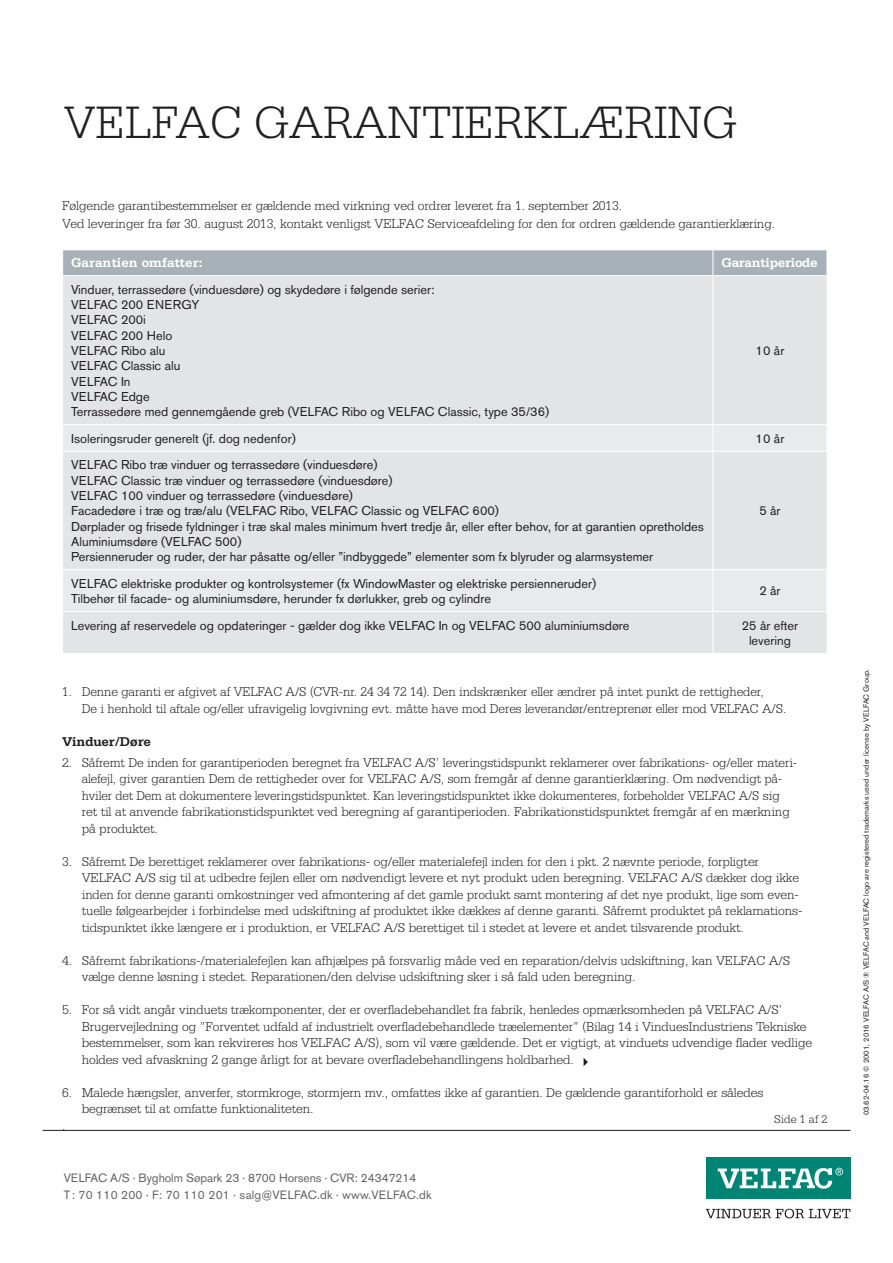
<style>
.page{position:relative;width:893px;height:1263px;background:#fff}
.page>*{position:absolute;margin:0;border:0;box-sizing:border-box;transform-origin:0 0}
.t1{font:300 48px "Serifa Std";color:#231f20}
.t2{font:300 13.5px/16.5px "Serifa Std";letter-spacing:-.01em;color:#231f20}
.t3{font:300 13.5px/16.5px "Serifa Std";letter-spacing:-.01em;color:#231f20;scale:.95 1}
.t4{font:700 13.5px "Serifa Std";color:#fff}
.t5{font:700 13.5px "Serifa Std";letter-spacing:-.02em;color:#fff}
.t6{font:700 13.5px "Serifa Std";letter-spacing:-.01em;color:#231f20}
.t7{font:12.75px/15.3px "Akzidenz Grotesk BE";color:#231f20}
.t8{font:12px "Akzidenz Grotesk BE";letter-spacing:-.005em;color:#636366}
.t9{font:12px "Akzidenz Grotesk BE";letter-spacing:.015em;color:#636366}
.Body_text_regular_9{font:300 12px "Serifa Std";letter-spacing:.005em;color:#231f20}
.t10{font:7.5px "Akzidenz Grotesk BE";letter-spacing:.005em;color:#231f20}
</style>
<div class="page">
<hr style="left:43px;top:1130px;width:807px;height:1px;background:#231f20">
<div style="left:706px;top:1158px;width:144px;height:41px;background:#008575"></div>
<svg style="left:718px;top:1168px;width:125px;height:21px"></svg>
<svg style="left:706px;top:1209px;width:144px;height:9px"></svg>
<div style="left:63px;top:276px;width:764px;height:377px;background:#e3e4e6"></div>
<div style="left:63px;top:425px;width:764px;height:186px;background:#e3e4e6"></div>
<div style="left:63px;top:250px;width:764px;height:25px;background:#a8b1b7"></div>
<hr style="left:713px;top:276px;width:1px;height:148px;background:#fff">
<hr style="left:62px;top:424px;width:651px;height:1px;background:#fff">
<hr style="left:713px;top:424px;width:114px;height:1px;background:#fff">
<svg style="left:713px;top:425px;width:1px;height:26px"></svg>
<hr style="left:62px;top:451px;width:651px;height:1px;background:#fff">
<hr style="left:713px;top:451px;width:114px;height:1px;background:#fff">
<hr style="left:713px;top:452px;width:1px;height:117px;background:#fff">
<hr style="left:62px;top:569px;width:651px;height:1px;background:#fff">
<hr style="left:713px;top:569px;width:114px;height:1px;background:#fff">
<hr style="left:713px;top:570px;width:1px;height:41px;background:#fff">
<hr style="left:62px;top:611px;width:651px;height:1px;background:#fff">
<hr style="left:713px;top:611px;width:114px;height:1px;background:#fff">
<hr style="left:713px;top:612px;width:1px;height:41px;background:#fff">
<svg style="left:584px;top:1058px;width:4px;height:8px"></svg>
<p class="t1" style="left:64px;top:95px;width:674px">VELFAC GARANTIERKLÆRING</p>
<p class="t2" style="left:62px;top:196px;width:714px;line-height:18px">Følgende garantibestemmelser er gældende med virkning ved ordrer leveret fra 1. september 2013.<br>Ved leveringer fra før 30. august 2013, kontakt venligst VELFAC Serviceafdeling for den for ordren gældende garantierklæring.</p>
<p class="t4" style="left:71px;top:255px;width:133px">Garantien omfatter:</p>
<p class="t5" style="left:721px;top:255px;width:98px">Garantiperiode</p>
<p class="t7" style="left:71px;top:282px;width:365px">Vinduer, terrassedøre (vinduesdøre) og skydedøre i følgende serier:</p>
<p class="t7" style="left:71px;top:297px;width:130px">VELFAC 200 ENERGY<br>VELFAC 200i</p>
<p class="t7" style="left:71px;top:327px;width:103px">VELFAC 200 Helo</p>
<p class="t7" style="left:71px;top:343px;width:96px">VELFAC Ribo alu</p>
<p class="t7" style="left:71px;top:358px;width:111px">VELFAC Classic alu<br>VELFAC In<br>VELFAC Edge</p>
<p class="t7" style="left:71px;top:404px;width:480px">Terrassedøre med gennemgående greb (VELFAC Ribo og VELFAC Classic, type 35/36)</p>
<p class="t7" style="left:756px;top:343px;width:30px">10 år</p>
<p class="t7" style="left:71px;top:431px;width:226px">Isoleringsruder generelt (jf. dog nedenfor)</p>
<p class="t7" style="left:756px;top:431px;width:30px">10 år</p>
<p class="t7" style="left:71px;top:457px;width:308px">VELFAC Ribo træ vinduer og terrassedøre (vinduesdøre)</p>
<p class="t7" style="left:71px;top:472px;width:323px">VELFAC Classic træ vinduer og terrassedøre (vinduesdøre)</p>
<p class="t7" style="left:71px;top:488px;width:283px">VELFAC 100 vinduer og terrassedøre (vinduesdøre)</p>
<p class="t7" style="left:71px;top:503px;width:429px">Facadedøre i træ og træ/alu (VELFAC Ribo, VELFAC Classic og VELFAC 600)</p>
<p class="t7" style="left:71px;top:518px;width:634px">Dørplader og frisede fyldninger i træ skal males minimum hvert tredje år, eller efter behov, for at garantien opretholdes<br>Aluminiumsdøre (VELFAC 500)</p>
<p class="t7" style="left:71px;top:549px;width:584px">Persienneruder og ruder, der har påsatte og/eller ”indbyggede” elementer som fx blyruder og alarmsystemer</p>
<p class="t7" style="left:759px;top:503px;width:23px">5 år</p>
<p class="t7" style="left:71px;top:575px;width:526px">VELFAC elektriske produkter og kontrolsystemer (fx WindowMaster og elektriske persienneruder)</p>
<p class="t7" style="left:71px;top:591px;width:421px">Tilbehør til facade- og aluminiumsdøre, herunder fx dørlukker, greb og cylindre</p>
<p class="t7" style="left:759px;top:583px;width:23px">2 år</p>
<p class="t7" style="left:71px;top:617px;width:560px">Levering af reservedele og opdateringer - gælder dog ikke VELFAC In og VELFAC 500 aluminiumsdøre</p>
<p class="t7" style="left:742px;top:617px;width:58px">25 år efter</p>
<p class="t7" style="left:749px;top:633px;width:43px">levering</p>
<p class="t2" style="left:82px;top:684px;width:706px;text-indent:-20px">1. Denne garanti er afgivet af VELFAC A/S (CVR-nr. 24 34 72 14). Den indskrænker eller ændrer på intet punkt de rettigheder,<br>De i henhold til aftale og/eller ufravigelig lovgivning evt. måtte have mod Deres leverandør/entreprenør eller mod VELFAC A/S.</p>
<p class="t6" style="left:62px;top:733px;width:90px">Vinduer/Døre</p>
<p class="t2" style="left:62px;top:754px;width:737px">2. Såfremt De inden for garantiperioden beregnet fra VELFAC A/S’ leveringstidspunkt reklamerer over fabrikations- og/eller materi-</p>
<p class="t3" style="left:82px;top:771px;width:747px">alefejl, giver garantien Dem de rettigheder over for VELFAC A/S, som fremgår af denne garantierklæring. Om nødvendigt på&shy;hviler det Dem at dokumentere leveringstidspunktet. Kan leveringstidspunktet ikke dokumenteres, forbeholder VELFAC A/S sig ret til at anvende fabrikationstidspunktet ved beregning af garantiperioden. Fabrikationstidspunktet fremgår af en mærkning på produktet.</p>
<p class="t2" style="left:62px;top:853px;width:698px">3. Såfremt De berettiget reklamerer over fabrikations- og/eller materialefejl inden for den i pkt. 2 nævnte periode, forpligter</p>
<p class="t2" style="left:82px;top:870px;width:722px">VELFAC A/S sig til at udbedre fejlen eller om nødvendigt levere et nyt produkt uden beregning. VELFAC A/S dækker dog ikke inden for denne garanti omkostninger ved afmontering af det gamle produkt samt montering af det nye produkt, lige som even&shy;tuelle følgearbejder i forbindelse med udskiftning af produktet ikke dækkes af denne garanti. Såfremt produktet på reklamations-</p>
<p class="t2" style="left:82px;top:919px;width:664px">tidspunktet ikke længere er i produktion, er VELFAC A/S berettiget til i stedet at levere et andet tilsvarende produkt.</p>
<p class="t2" style="left:82px;top:952px;width:710px;text-indent:-19px">4. Såfremt fabrikations-/materialefejlen kan afhjælpes på forsvarlig måde ved en reparation/delvis udskiftning, kan VELFAC A/S vælge denne løsning i stedet. Reparationen/den delvise udskiftning sker i så fald uden beregning.</p>
<p class="t2" style="left:82px;top:1002px;width:732px;text-indent:-19px">5. For så vidt angår vinduets trækomponenter, der er overfladebehandlet fra fabrik, henledes opmærksomheden på VELFAC A/S’ Brugervejledning og ’’Forventet udfald af industrielt overfladebehandlede træelementer’’ (Bilag 14 i VinduesIndustriens Tekniske bestemmelser, som kan rekvireres hos VELFAC A/S), som vil være gældende. Det er vigtigt, at vinduets udvendige flader vedlige holdes ved afvaskning 2 gange årligt for at bevare overfladebehandlingens holdbarhed.</p>
<p class="t2" style="left:82px;top:1084px;width:683px;text-indent:-19px">6. Malede hængsler, anverfer, stormkroge, stormjern mv., omfattes ikke af garantien. De gældende garantiforhold er således begrænset til at omfatte funktionaliteten.</p>
<p class="t2" style="left:62px;top:1117px;width:5px">.</p>
<p class="Body_text_regular_9" style="left:774px;top:1112px;width:55px">Side 1 af 2</p>
<p class="t8" style="left:64px;top:1171px;width:354px">VELFAC A/S · Bygholm Søpark 23 · 8700 Horsens · CVR: 24347214</p>
<p class="t9" style="left:64px;top:1187px;width:369px">T: 70 110 200 · F: 70 110 201 · salg@VELFAC.dk · www.VELFAC.dk</p>
<p class="t10" style="left:862px;top:1115px;width:447px;rotate:-90deg">03.62-04.16 © 2001, 2016 VELFAC A/S ® VELFAC and VELFAC logo are registered trademarks used under license by VELFAC Group.</p>
</div>
